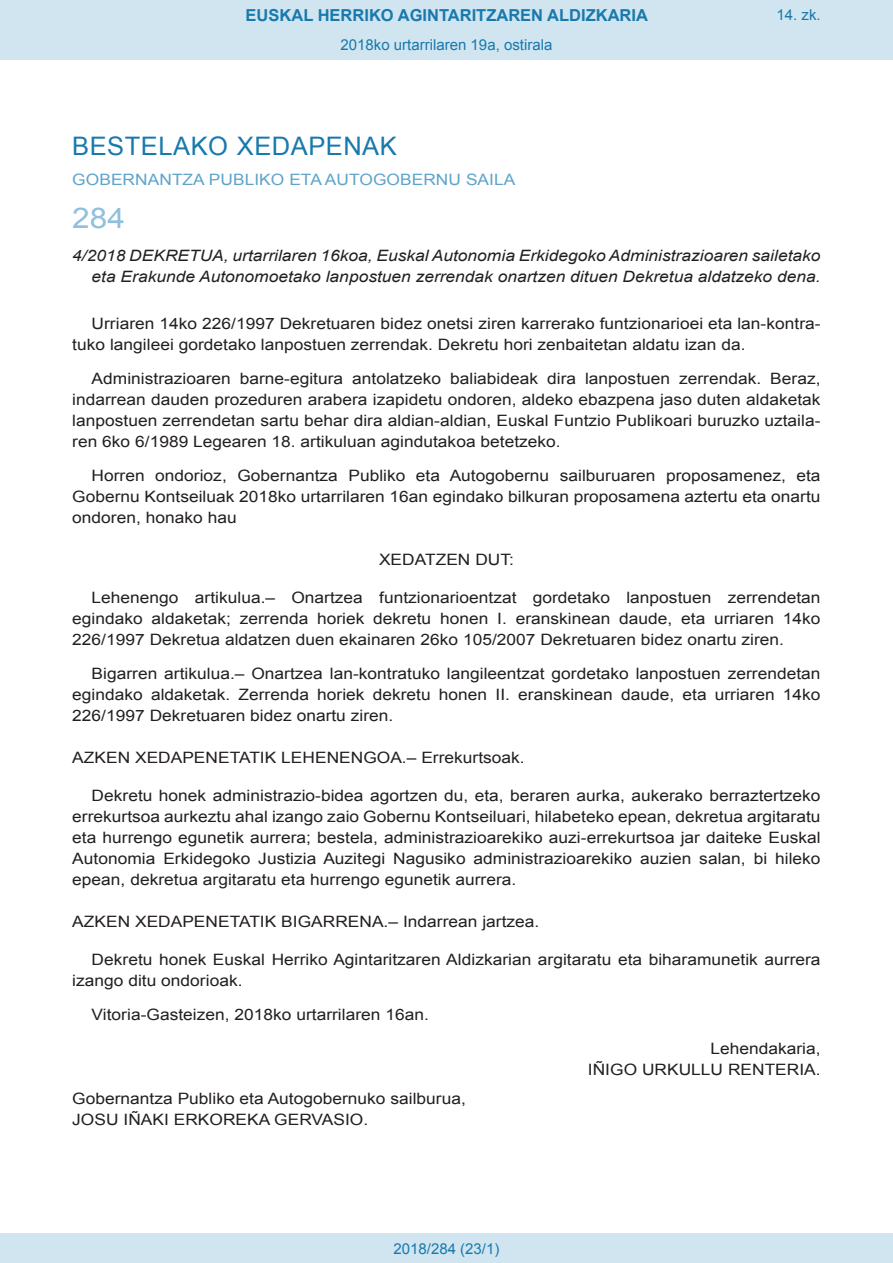
<style>
.page{position:relative;width:893px;height:1263px;background:#fff}
.page>*{position:absolute;margin:0;border:0;box-sizing:border-box;transform-origin:0 0}
.BOPVOrden{font:28.5px "Arial";color:#90c0db;scale:1.11 1}
.BOPVSeccion{font:25.5px "Arial";letter-spacing:.02em;color:#1879ad}
.t1{font:700 16.5px "Arial";color:#1879ad}
.BOPVDetalle{font:15.6px/21px "Arial";color:#231f20;text-align:justify;scale:1.11 1}
.BOPVTitulo{font:italic 15.6px/21px "Arial";color:#231f20;text-align:right;scale:1.11 1}
.BOPVDisposicionTitul{font:15.6px "Arial";color:#231f20;scale:1.11 1}
.BOPVFirmaPuesto{font:15.6px "Arial";color:#231f20;scale:1.11 1}
.BOPVFirmaLugFec{font:15.6px "Arial";color:#231f20;scale:1.11 1}
.BOPVOrganismo{font:15.6px "Arial";letter-spacing:.005em;color:#5ea4ca;scale:1.11 1}
.BOPVFirmaNombre{font:15.6px "Arial";color:#231f20;scale:1.11 1}
.BOPVNombreLehen2{font:15.6px "Arial";color:#231f20;scale:1.11 1}
.BOPVPuestoLehen2{font:15.6px "Arial";color:#231f20;scale:1.11 1}
.BOPVClave{font:15.6px "Arial";color:#231f20;scale:1.11 1}
.Paginacion_Centro{font:15px "Arial";color:#1879ad}
</style>
<div class="page">
<div style="left:0;top:0;width:893px;height:60px;background:#d0e5f0"></div>
<div style="left:0;top:1233px;width:893px;height:30px;background:#d0e5f0"></div>
<p class="t1" style="left:246px;top:4px;width:404px">EUSKAL HERRIKO AGINTARITZAREN ALDIZKARIA</p>
<p class="Paginacion_Centro" style="left:341px;top:35px;width:213px">2018ko urtarrilaren 19a, ostirala</p>
<p class="Paginacion_Centro" style="left:776px;top:5px;width:46px">14. zk.</p>
<p class="BOPVSeccion" style="left:72px;top:129px;width:326px">BESTELAKO XEDAPENAK</p>
<p class="BOPVOrganismo" style="left:72px;top:169px;width:401px">GOBERNANTZA PUBLIKO ETA AUTOGOBERNU SAILA</p>
<p class="BOPVOrden" style="left:72px;top:199px;width:49px">284</p>
<p class="BOPVTitulo" style="left:72px;top:246px;width:676px">4/2018 DEKRETUA, urtarrilaren 16koa, Euskal Autonomia Erkidegoko Administrazioaren sailetako eta Erakunde Autonomoetako lanpostuen zerrendak onartzen dituen Dekretua aldatzeko dena.</p>
<p class="BOPVDetalle" style="left:72px;top:313px;width:676px;text-indent:19px">Urriaren 14ko 226/1997 Dekretuaren bidez onetsi ziren karrerako funtzionarioei eta lan-kontra&shy;tuko langileei gordetako lanpostuen zerrendak. Dekretu hori zenbaitetan aldatu izan da.</p>
<p class="BOPVDetalle" style="left:72px;top:368px;width:676px;text-indent:19px">Administrazioaren barne-egitura antolatzeko baliabideak dira lanpostuen zerrendak. Beraz, indarrean dauden prozeduren arabera izapidetu ondoren, aldeko ebazpena jaso duten aldaketak lanpostuen zerrendetan sartu behar dira aldian-aldian, Euskal Funtzio Publikoari buruzko uztaila&shy;ren 6ko 6/1989 Legearen 18. artikuluan agindutakoa betetzeko.</p>
<p class="BOPVDetalle" style="left:72px;top:465px;width:676px;text-indent:19px">Horren ondorioz, Gobernantza Publiko eta Autogobernu sailburuaren proposamenez, eta Gobernu Kontseiluak 2018ko urtarrilaren 16an egindako bilkuran proposamena aztertu eta onartu ondoren, honako hau</p>
<p class="BOPVClave" style="left:379px;top:549px;width:123px">XEDATZEN DUT:</p>
<p class="BOPVDetalle" style="left:72px;top:587px;width:676px;text-indent:19px">Lehenengo artikulua.– Onartzea funtzionarioentzat gordetako lanpostuen zerrendetan egindako aldaketak; zerrenda horiek dekretu honen I. eranskinean daude, eta urriaren 14ko 226/1997 Dekretua aldatzen duen ekainaren 26ko 105/2007 Dekretuaren bidez onartu ziren.</p>
<p class="BOPVDetalle" style="left:72px;top:663px;width:676px;text-indent:19px">Bigarren artikulua.– Onartzea lan-kontratuko langileentzat gordetako lanpostuen zerrendetan egindako aldaketak. Zerrenda horiek dekretu honen II. eranskinean daude, eta urriaren 14ko 226/1997 Dekretuaren bidez onartu ziren.</p>
<p class="BOPVDisposicionTitul" style="left:72px;top:747px;width:409px">AZKEN XEDAPENETATIK LEHENENGOA.– Errekurtsoak.</p>
<p class="BOPVDetalle" style="left:72px;top:785px;width:676px;text-indent:19px">Dekretu honek administrazio-bidea agortzen du, eta, beraren aurka, aukerako berraztertzeko errekurtsoa aurkeztu ahal izango zaio Gobernu Kontseiluari, hilabeteko epean, dekretua argitaratu eta hurrengo egunetik aurrera; bestela, administrazioarekiko auzi-errekurtsoa jar daiteke Euskal Autonomia Erkidegoko Justizia Auzitegi Nagusiko administrazioarekiko auzien salan, bi hileko epean, dekretua argitaratu eta hurrengo egunetik aurrera.</p>
<p class="BOPVDisposicionTitul" style="left:72px;top:911px;width:422px">AZKEN XEDAPENETATIK BIGARRENA.– Indarrean jartzea.</p>
<p class="BOPVDetalle" style="left:72px;top:949px;width:676px;text-indent:19px">Dekretu honek Euskal Herriko Agintaritzaren Aldizkarian argitaratu eta biharamunetik aurrera izango ditu ondorioak.</p>
<p class="BOPVFirmaLugFec" style="left:92px;top:1004px;width:305px">Vitoria-Gasteizen, 2018ko urtarrilaren 16an.</p>
<p class="BOPVPuestoLehen2" style="left:710px;top:1038px;width:101px">Lehendakaria,</p>
<p class="BOPVNombreLehen2" style="left:588px;top:1059px;width:211px">IÑIGO URKULLU RENTERIA.</p>
<p class="BOPVFirmaPuesto" style="left:72px;top:1088px;width:356px">Gobernantza Publiko eta Autogobernuko sailburua,</p>
<p class="BOPVFirmaNombre" style="left:72px;top:1109px;width:268px">JOSU IÑAKI ERKOREKA GERVASIO.</p>
<p class="Paginacion_Centro" style="left:393px;top:1238px;width:107px">2018/284 (23/1)</p>
</div>
